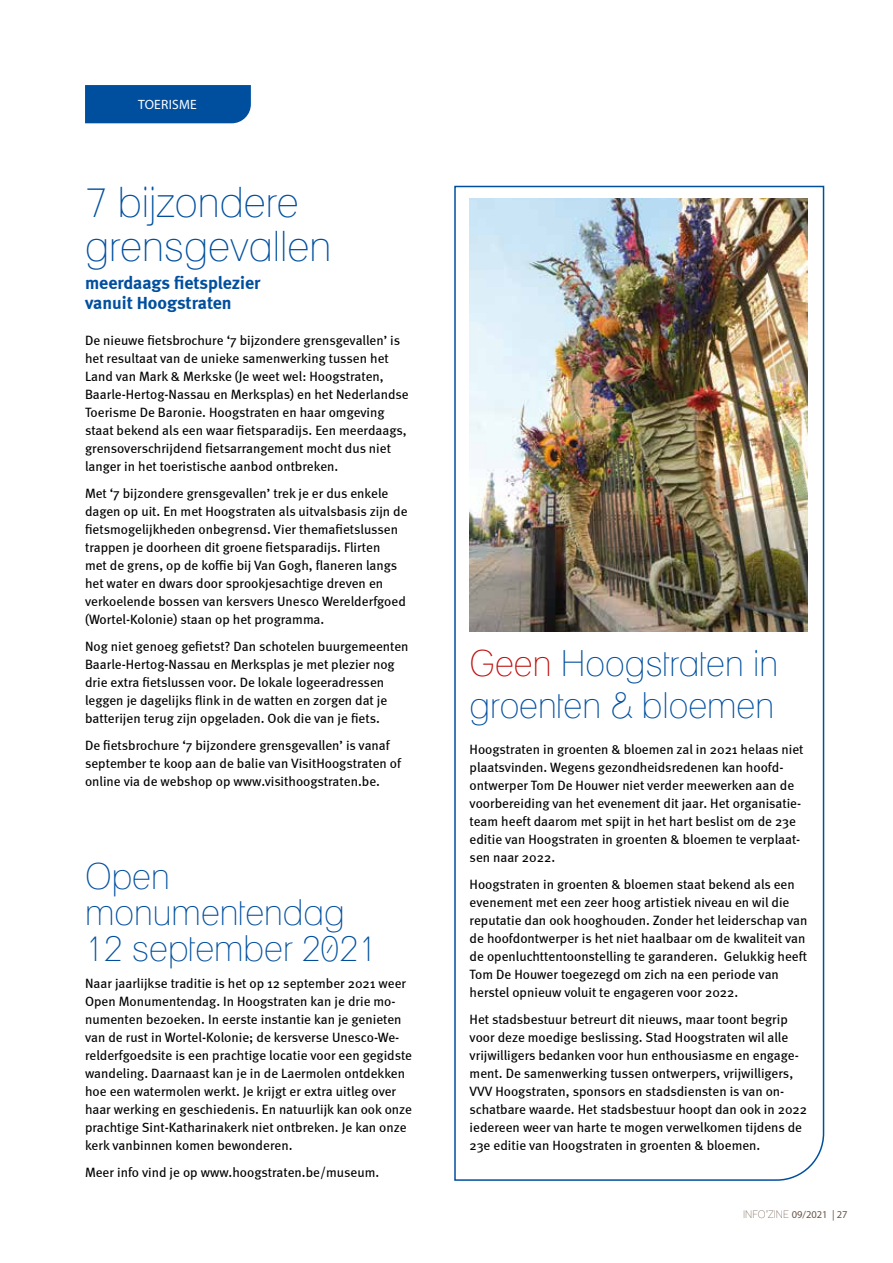
<style>
.page{position:relative;width:893px;height:1263px;background:#fff}
.page>*{position:absolute;margin:0;border:0;box-sizing:border-box;transform-origin:0 0}
.t1{font:condensed 42px/43.5px "Lane";color:#004f9f}
.t2{font:condensed 36px/36px "Lane";color:#004f9f}
.t3{font:700 18px/19.5px "Meta";color:#004f9f}
.t4{font:13.5px/18px "Meta";color:#000}
.t5{font:13.5px "Myriad Pro";letter-spacing:.02em;color:#fff}
.t6{font:10.5px "Myriad Pro";color:#685546}
.s1{color:#bb0e0c}
.s2{font-family:"Lane";font-stretch:condensed}
</style>
<div class="page">
<div style="left:85px;top:85px;width:166px;height:38px;background:#004f9f"></div>
<svg style="left:454px;top:185px;width:371px;height:996px"></svg>
<img style="left:470px;top:199px;width:338px;height:432px">
<p class="t5" style="left:138px;top:96px;width:60px">TOERISME</p>
<h1 class="t1" style="left:85px;top:180px;width:248px">7 bijzondere grensgevallen</h1>
<h3 class="t3" style="left:85px;top:273px;width:177px">meerdaags fietsplezier vanuit Hoogstraten</h3>
<p class="t4" style="left:85px;top:331px;width:325px">De nieuwe fietsbrochure ‘7 bijzondere grensgevallen’ is het resultaat van de unieke samenwerking tussen het Land van Mark &amp; Merkske (Je weet wel: Hoogstraten, Baarle-Hertog-Nassau en Merksplas) en het Nederlandse Toerisme De Baronie. Hoogstraten en haar omgeving staat bekend als een waar fietsparadijs. Een meerdaags, grensoverschrijdend fietsarrangement mocht dus niet langer in het toeristische aanbod ontbreken.</p>
<p class="t4" style="left:85px;top:484px;width:324px">Met ‘7 bijzondere grensgevallen’ trek je er dus enkele dagen op uit. En met Hoogstraten als uitvalsbasis zijn de fietsmogelijkheden onbegrensd. Vier themafietslussen trappen je doorheen dit groene fietsparadijs. Flirten<br>met de grens, op de koffie bij Van Gogh, flaneren langs het water en dwars door sprookjesachtige dreven en verkoelende bossen van kersvers Unesco Werelderfgoed (Wortel-Kolonie) staan op het programma.</p>
<p class="t4" style="left:85px;top:637px;width:325px">Nog niet genoeg gefietst? Dan schotelen buurgemeenten Baarle-Hertog-Nassau en Merksplas je met plezier nog drie extra fietslussen voor. De lokale logeeradressen leggen je dagelijks flink in de watten en zorgen dat je batterijen terug zijn opgeladen. Ook die van je fiets.</p>
<p class="t4" style="left:85px;top:736px;width:318px">De fietsbrochure ‘7 bijzondere grensgevallen’ is vanaf september te koop aan de balie van VisitHoogstraten of online via de webshop op www.visithoogstraten.be.</p>
<h2 class="t2" style="left:85px;top:858px;width:293px">Open monumentendag<br>12 september 2021</h2>
<p class="t4" style="left:85px;top:974px;width:329px">Naar jaarlijkse traditie is het op 12 september 2021 weer Open Monumentendag. In Hoogstraten kan je drie mo&shy;numenten bezoeken. In eerste instantie kan je genieten van de rust in Wortel-Kolonie; de kersverse Unesco-We&shy;relderfgoedsite is een prachtige locatie voor een gegidste wandeling. Daarnaast kan je in de Laermolen ontdekken hoe een watermolen werkt. Je krijgt er extra uitleg over haar werking en geschiedenis. En natuurlijk kan ook onze prachtige Sint-Katharinakerk niet ontbreken. Je kan onze kerk vanbinnen komen bewonderen.</p>
<p class="t4" style="left:85px;top:1163px;width:296px">Meer info vind je op www.hoogstraten.be/museum.</p>
<h2 class="t2" style="left:470px;top:642px;width:310px;line-height:42px"><span class="s1">Geen</span> Hoogstraten in groenten &amp; bloemen</h2>
<p class="t4" style="left:470px;top:740px;width:335px">Hoogstraten in groenten &amp; bloemen zal in 2021 helaas niet plaatsvinden. Wegens gezondheidsredenen kan hoofd&shy;ontwerper Tom De Houwer niet verder meewerken aan de voorbereiding van het evenement dit jaar. Het organisatie&shy;team heeft daarom met spijt in het hart beslist om de 23e editie van Hoogstraten in groenten &amp; bloemen te verplaat&shy;sen naar 2022.</p>
<p class="t4" style="left:470px;top:875px;width:339px">Hoogstraten in groenten &amp; bloemen staat bekend als een evenement met een zeer hoog artistiek niveau en wil die reputatie dan ook hooghouden. Zonder het leiderschap van de hoofdontwerper is het niet haalbaar om de kwaliteit van de openluchttentoonstelling te garanderen. Gelukkig heeft Tom De Houwer toegezegd om zich na een periode van herstel opnieuw voluit te engageren voor 2022.</p>
<p class="t4" style="left:470px;top:1010px;width:339px">Het stadsbestuur betreurt dit nieuws, maar toont begrip voor deze moedige beslissing. Stad Hoogstraten wil alle vrijwilligers bedanken voor hun enthousiasme en engage&shy;ment. De samenwerking tussen ontwerpers, vrijwilligers, VVV Hoogstraten, sponsors en stadsdiensten is van on&shy;schatbare waarde. Het stadsbestuur hoopt dan ook in 2022 iedereen weer van harte te mogen verwelkomen tijdens de 23e editie van Hoogstraten in groenten &amp; bloemen.</p>
<p class="t6" style="left:743px;top:1208px;width:106px"><span class="s2">INFO’ZINE</span> 09/2021 | 27</p>
</div>
